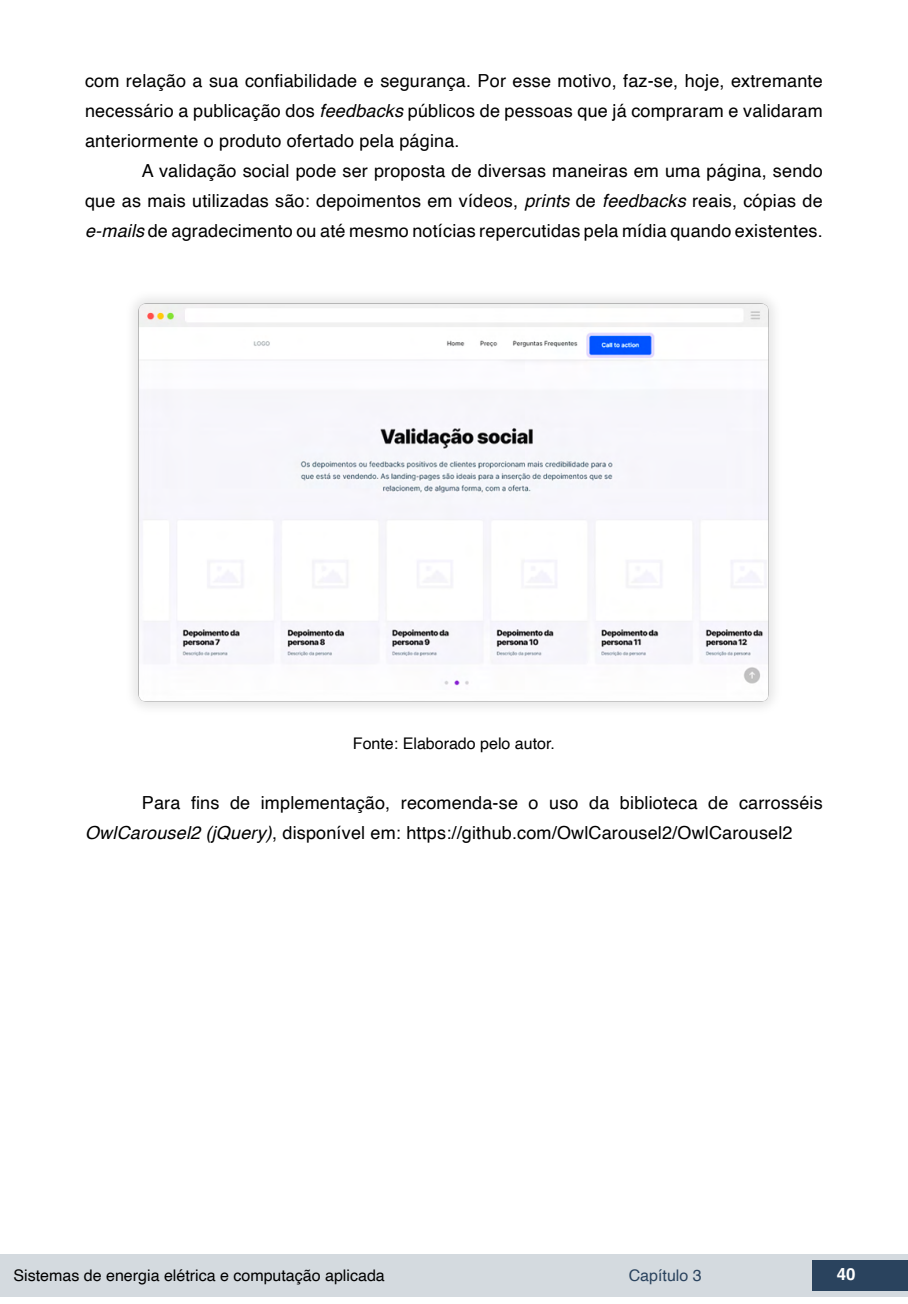
<style>
.page{position:relative;width:908px;height:1304px;background:#fff}
.page>*{position:absolute;margin:0;border:0;box-sizing:border-box;transform-origin:0 0}
.t1{font:18px/30px "Helvetica";letter-spacing:.01em;color:#000;text-align:justify}
.t2{font:700 16.8px "Helvetica";color:#fff}
.t3{font:16px "Helvetica";color:#000}
.t4{font:16px "Helvetica";color:#2a435e}
.s1{font-style:italic}
</style>
<div class="page">
<div style="left:0;top:1254px;width:906px;height:43px;background:#d4dadf"></div>
<div style="left:812px;top:1261px;width:95px;height:30px;background:#2a435e"></div>
<img style="left:133px;top:298px;width:642px;height:410px">
<p class="t1" style="left:85px;top:66px;width:738px">com relação a sua confiabilidade e segurança. Por esse motivo, faz-se, hoje, extremante necessário a publicação dos <span class="s1">feedbacks</span> públicos de pessoas que já compraram e validaram anteriormente o produto ofertado pela página.</p>
<p class="t1" style="left:85px;top:156px;width:738px;text-indent:57px">A validação social pode ser proposta de diversas maneiras em uma página, sendo que as mais utilizadas são: depoimentos em vídeos, <span class="s1">prints</span> de <span class="s1">feedbacks</span> reais, cópias de <span class="s1">e-mails</span> de agradecimento ou até mesmo notícias repercutidas pela mídia quando existentes.</p>
<p class="t3" style="left:353px;top:731px;width:203px">Fonte: Elaborado pelo autor.</p>
<p class="t1" style="left:85px;top:788px;width:738px;text-indent:57px">Para fins de implementação, recomenda-se o uso da biblioteca de carrosséis<br><span class="s1">OwlCarousel2 (jQuery)</span>, disponível em: https://github.com/OwlCarousel2/OwlCarousel2</p>
<p class="t3" style="left:14px;top:1263px;width:372px">Sistemas de energia elétrica e computação aplicada</p>
<p class="t4" style="left:628px;top:1263px;width:74px">Capítulo 3</p>
<p class="t2" style="left:836px;top:1264px;width:20px">40</p>
</div>
